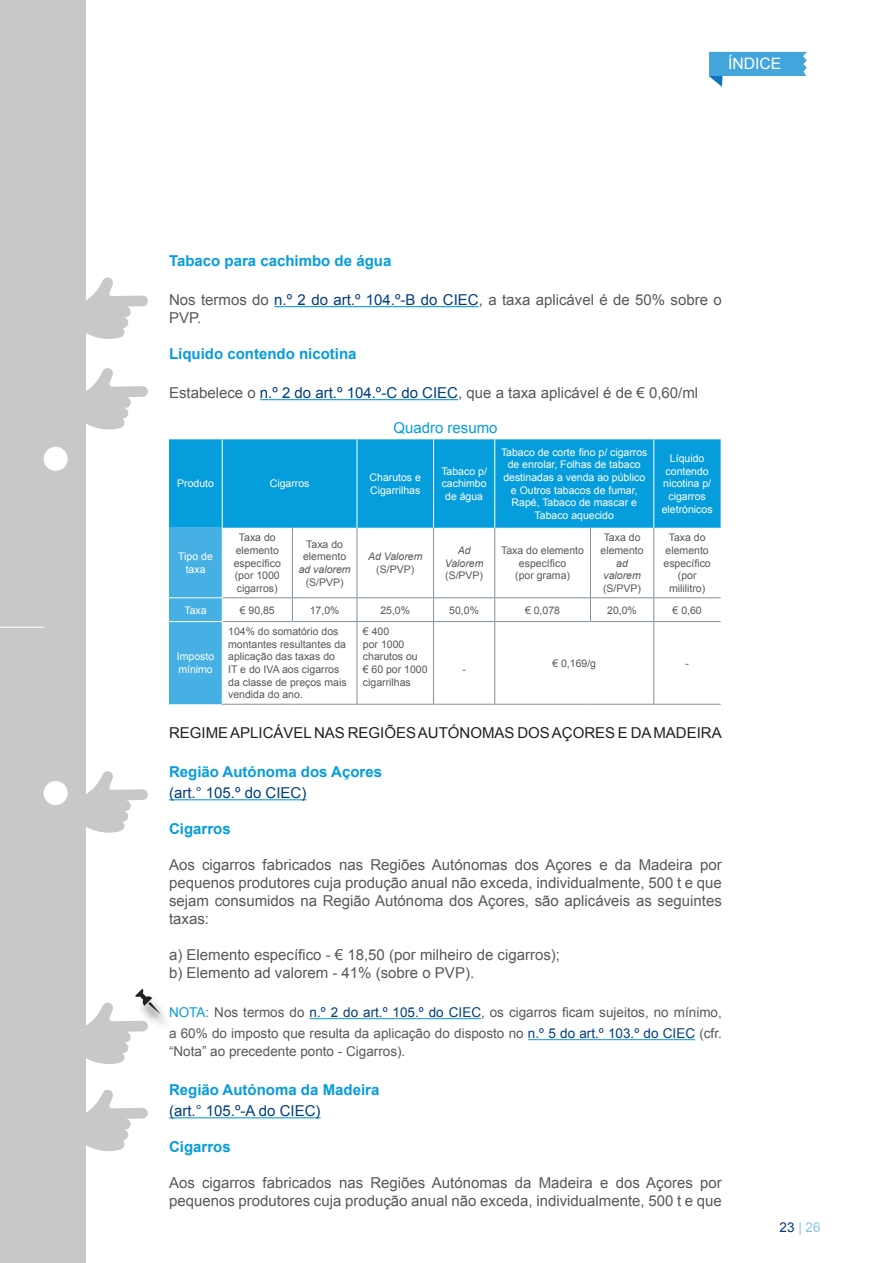
<style>
.page{position:relative;width:893px;height:1263px;background:#fff}
.page>*{position:absolute;margin:0;border:0;box-sizing:border-box;transform-origin:0 0}
.t1{font:15.75px "Arial";color:#fff}
.t2{font:15px/18px "Arial";color:#57585a}
.t3{font:700 15px "Arial";color:#069ddc}
.t4{font:15px "Arial";color:#231f20}
.t5{font:15px "Arial";color:#013d7d}
.t6{font:15px "Arial";color:#069ddc}
.t7{font:13.5px/21px "Arial";color:#57585a}
.t8{font:13.5px "Arial";color:#8bc5eb}
.t9{font:10.5px/12.6px "Arial";color:#57585a;text-align:center}
.t10{font:10.5px/12.6px "Arial";color:#fff;text-align:center}
.t11{font:italic 10.5px/12.6px "Arial";color:#57585a;text-align:center}
.s1{color:#013d7d}
.s2{color:#069ddc}
</style>
<div class="page">
<svg style="left:709px;top:52px;width:98px;height:35px"></svg>
<div style="left:0;top:0;width:85px;height:1263px;background:#c7c8ca"></div>
<div style="left:44px;top:447px;width:24px;height:24px;background:#fff;border-radius:50%"></div>
<div style="left:44px;top:781px;width:24px;height:24px;background:#fff;border-radius:50%"></div>
<hr style="left:0;top:627px;width:44px;height:1px;background:#fff">
<hr style="left:274px;top:306px;width:205px;height:1px;background:#069ddc">
<hr style="left:260px;top:399px;width:198px;height:1px;background:#069ddc">
<hr style="left:169px;top:799px;width:137px;height:1px;background:#069ddc">
<hr style="left:309px;top:1018px;width:172px;height:1px;background:#069ddc">
<hr style="left:528px;top:1039px;width:167px;height:1px;background:#069ddc">
<hr style="left:169px;top:1117px;width:152px;height:1px;background:#069ddc">
<div style="left:169px;top:439px;width:552px;height:89px;background:#069ddc"></div>
<hr style="left:222px;top:439px;width:1px;height:89px;background:#fff">
<hr style="left:357px;top:439px;width:1px;height:89px;background:#fff">
<hr style="left:433px;top:439px;width:1px;height:89px;background:#fff">
<hr style="left:494px;top:439px;width:1px;height:89px;background:#fff">
<hr style="left:653px;top:439px;width:1px;height:89px;background:#fff">
<hr style="left:292px;top:528px;width:1px;height:69px;background:#808ea1">
<hr style="left:357px;top:528px;width:1px;height:69px;background:#808ea1">
<hr style="left:433px;top:528px;width:1px;height:69px;background:#808ea1">
<hr style="left:494px;top:528px;width:1px;height:69px;background:#808ea1">
<hr style="left:590px;top:528px;width:1px;height:69px;background:#808ea1">
<hr style="left:653px;top:528px;width:1px;height:69px;background:#808ea1">
<hr style="left:223px;top:597px;width:69px;height:1px;background:#808ea1">
<hr style="left:292px;top:597px;width:65px;height:1px;background:#808ea1">
<svg style="left:292px;top:598px;width:1px;height:23px"></svg>
<hr style="left:357px;top:597px;width:77px;height:1px;background:#808ea1">
<svg style="left:357px;top:598px;width:1px;height:23px"></svg>
<hr style="left:434px;top:597px;width:61px;height:1px;background:#808ea1">
<svg style="left:433px;top:598px;width:1px;height:23px"></svg>
<hr style="left:495px;top:597px;width:95px;height:1px;background:#808ea1">
<svg style="left:494px;top:598px;width:1px;height:23px"></svg>
<hr style="left:590px;top:597px;width:64px;height:1px;background:#808ea1">
<svg style="left:590px;top:598px;width:1px;height:23px"></svg>
<hr style="left:654px;top:597px;width:67px;height:1px;background:#808ea1">
<svg style="left:653px;top:598px;width:1px;height:23px"></svg>
<hr style="left:223px;top:621px;width:69px;height:1px;background:#808ea1">
<hr style="left:292px;top:621px;width:65px;height:1px;background:#808ea1">
<hr style="left:357px;top:621px;width:77px;height:1px;background:#808ea1">
<hr style="left:357px;top:622px;width:1px;height:82px;background:#808ea1">
<hr style="left:434px;top:621px;width:61px;height:1px;background:#808ea1">
<hr style="left:433px;top:622px;width:1px;height:82px;background:#808ea1">
<hr style="left:495px;top:621px;width:95px;height:1px;background:#808ea1">
<hr style="left:494px;top:622px;width:1px;height:82px;background:#808ea1">
<hr style="left:590px;top:621px;width:64px;height:1px;background:#808ea1">
<hr style="left:654px;top:621px;width:67px;height:1px;background:#808ea1">
<hr style="left:653px;top:622px;width:1px;height:82px;background:#808ea1">
<hr style="left:222px;top:704px;width:70px;height:1px;background:#808ea1">
<hr style="left:292px;top:704px;width:65px;height:1px;background:#808ea1">
<hr style="left:357px;top:704px;width:77px;height:1px;background:#808ea1">
<hr style="left:434px;top:704px;width:61px;height:1px;background:#808ea1">
<hr style="left:495px;top:704px;width:95px;height:1px;background:#808ea1">
<hr style="left:590px;top:704px;width:64px;height:1px;background:#808ea1">
<hr style="left:654px;top:704px;width:67px;height:1px;background:#808ea1">
<div style="left:169px;top:528px;width:54px;height:176px;background:#46afe3"></div>
<hr style="left:169px;top:621px;width:54px;height:1px;background:#fff">
<hr style="left:222px;top:622px;width:1px;height:82px;background:#fff">
<svg style="left:85px;top:771px;width:63px;height:62px"></svg>
<svg style="left:85px;top:1090px;width:63px;height:61px"></svg>
<div style="left:134px;top:993px;width:39px;height:39px;background:#231f20;opacity:.5"></div>
<svg style="left:85px;top:988px;width:76px;height:76px"></svg>
<svg style="left:85px;top:277px;width:63px;height:62px"></svg>
<svg style="left:85px;top:368px;width:63px;height:62px"></svg>
<p class="t1" style="left:728px;top:53px;width:55px">ÍNDICE</p>
<p class="t3" style="left:169px;top:251px;width:224px">Tabaco para cachimbo de água</p>
<p class="t2" style="left:169px;top:291px;width:554px">Nos termos do <span class="s1">n.º 2 do art.º 104.º-B do CIEC</span>, a taxa aplicável é de 50% sobre o<br>PVP.</p>
<p class="t3" style="left:169px;top:344px;width:189px">Líquido contendo nicotina</p>
<p class="t2" style="left:169px;top:384px;width:531px">Estabelece o <span class="s1">n.º 2 do art.º 104.º-C do CIEC</span>, que a taxa aplicável é de € 0,60/ml</p>
<p class="t6" style="left:393px;top:418px;width:106px">Quadro resumo</p>
<p class="t10" style="left:177px;top:477px;width:38px">Produto</p>
<p class="t10" style="left:270px;top:477px;width:41px">Cigarros</p>
<p class="t10" style="left:370px;top:471px;width:53px;text-align:left">Charutos e<br>Cigarrilhas</p>
<p class="t10" style="left:441px;top:465px;width:47px">Tabaco p/ cachimbo de água</p>
<p class="t10" style="left:178px;top:550px;width:36px">Tipo de taxa</p>
<p class="t9" style="left:234px;top:531px;width:49px">Taxa do elemento específico (por 1000 cigarros)</p>
<p class="t9" style="left:303px;top:538px;width:45px">Taxa do elemento</p>
<p class="t11" style="left:299px;top:563px;width:53px">ad valorem</p>
<p class="t9" style="left:306px;top:576px;width:39px">(S/PVP)</p>
<p class="t11" style="left:368px;top:550px;width:56px">Ad Valorem</p>
<p class="t9" style="left:376px;top:563px;width:39px">(S/PVP)</p>
<p class="t11" style="left:445px;top:544px;width:40px">Ad<br>Valorem</p>
<p class="t9" style="left:445px;top:569px;width:39px">(S/PVP)</p>
<p class="t10" style="left:501px;top:446px;width:148px">Tabaco de corte fino p/ cigarros de enrolar, Folhas de tabaco destinadas a venda ao público e Outros tabacos de fumar,<br>Rapé, Tabaco de mascar e<br>Tabaco aquecido</p>
<p class="t10" style="left:662px;top:452px;width:52px">Líquido contendo nicotina p/ cigarros eletrónicos</p>
<p class="t9" style="left:501px;top:544px;width:84px">Taxa do elemento específico<br>(por grama)</p>
<p class="t9" style="left:600px;top:531px;width:45px">Taxa do elemento</p>
<p class="t11" style="left:603px;top:557px;width:39px">ad valorem</p>
<p class="t9" style="left:603px;top:582px;width:39px">(S/PVP)</p>
<p class="t9" style="left:663px;top:531px;width:49px">Taxa do elemento específico (por mililitro)</p>
<p class="t10" style="left:184px;top:604px;width:24px">Taxa</p>
<p class="t9" style="left:240px;top:604px;width:37px">€ 90,85</p>
<p class="t9" style="left:310px;top:604px;width:31px">17,0%</p>
<p class="t9" style="left:380px;top:604px;width:31px">25,0%</p>
<p class="t9" style="left:449px;top:604px;width:31px">50,0%</p>
<p class="t9" style="left:525px;top:604px;width:37px">€ 0,078</p>
<p class="t9" style="left:607px;top:604px;width:31px">20,0%</p>
<p class="t9" style="left:673px;top:604px;width:31px">€ 0,60</p>
<p class="t10" style="left:177px;top:650px;width:39px;text-align:left">Imposto mínimo</p>
<p class="t9" style="left:228px;top:625px;width:120px;text-align:left">104% do somatório dos montantes resultantes da aplicação das taxas do<br>IT e do IVA aos cigarros da classe de preços mais vendida do ano.</p>
<p class="t9" style="left:363px;top:625px;width:66px;text-align:left">€ 400<br>por 1000 charutos ou<br>€ 60 por 1000 cigarrilhas</p>
<p class="t9" style="left:552px;top:657px;width:45px">€ 0,169/g</p>
<p class="t9" style="left:685px;top:657px;width:5px">-</p>
<p class="t9" style="left:462px;top:663px;width:5px">-</p>
<p class="t4" style="left:169px;top:723px;width:554px">REGIME APLICÁVEL NAS REGIÕES AUTÓNOMAS DOS AÇORES E DA MADEIRA</p>
<p class="t3" style="left:169px;top:762px;width:215px">Região Autónoma dos Açores</p>
<p class="t5" style="left:169px;top:783px;width:139px">(art.° 105.º do CIEC)</p>
<p class="t3" style="left:169px;top:819px;width:63px">Cigarros</p>
<p class="t2" style="left:169px;top:856px;width:554px;text-align:justify">Aos cigarros fabricados nas Regiões Autónomas dos Açores e da Madeira por pequenos produtores cuja produção anual não exceda, individualmente, 500 t e que sejam consumidos na Região Autónoma dos Açores, são aplicáveis as seguintes taxas:</p>
<p class="t2" style="left:169px;top:946px;width:392px">a) Elemento específico - € 18,50 (por milheiro de cigarros); b) Elemento ad valorem - 41% (sobre o PVP).</p>
<p class="t7" style="left:169px;top:1002px;width:554px"><span class="s2">NOTA:</span> Nos termos do <span class="s1">n.º 2 do art.º 105.º do CIEC</span>, os cigarros ficam sujeitos, no mínimo, a 60% do imposto que resulta da aplicação do disposto no <span class="s1">n.º 5 do art.º 103.º do CIEC</span> (cfr.</p>
<p class="t7" style="left:169px;top:1041px;width:238px">“Nota” ao precedente ponto - Cigarros).</p>
<p class="t3" style="left:169px;top:1080px;width:212px">Região Autónoma da Madeira</p>
<p class="t5" style="left:169px;top:1101px;width:153px">(art.° 105.º-A do CIEC)</p>
<p class="t3" style="left:169px;top:1137px;width:63px">Cigarros</p>
<p class="t2" style="left:169px;top:1174px;width:554px">Aos cigarros fabricados nas Regiões Autónomas da Madeira e dos Açores por pequenos produtores cuja produção anual não exceda, individualmente, 500 t e que</p>
<p class="t8" style="left:780px;top:1219px;width:43px"><span class="s1">23</span> | 26</p>
</div>
